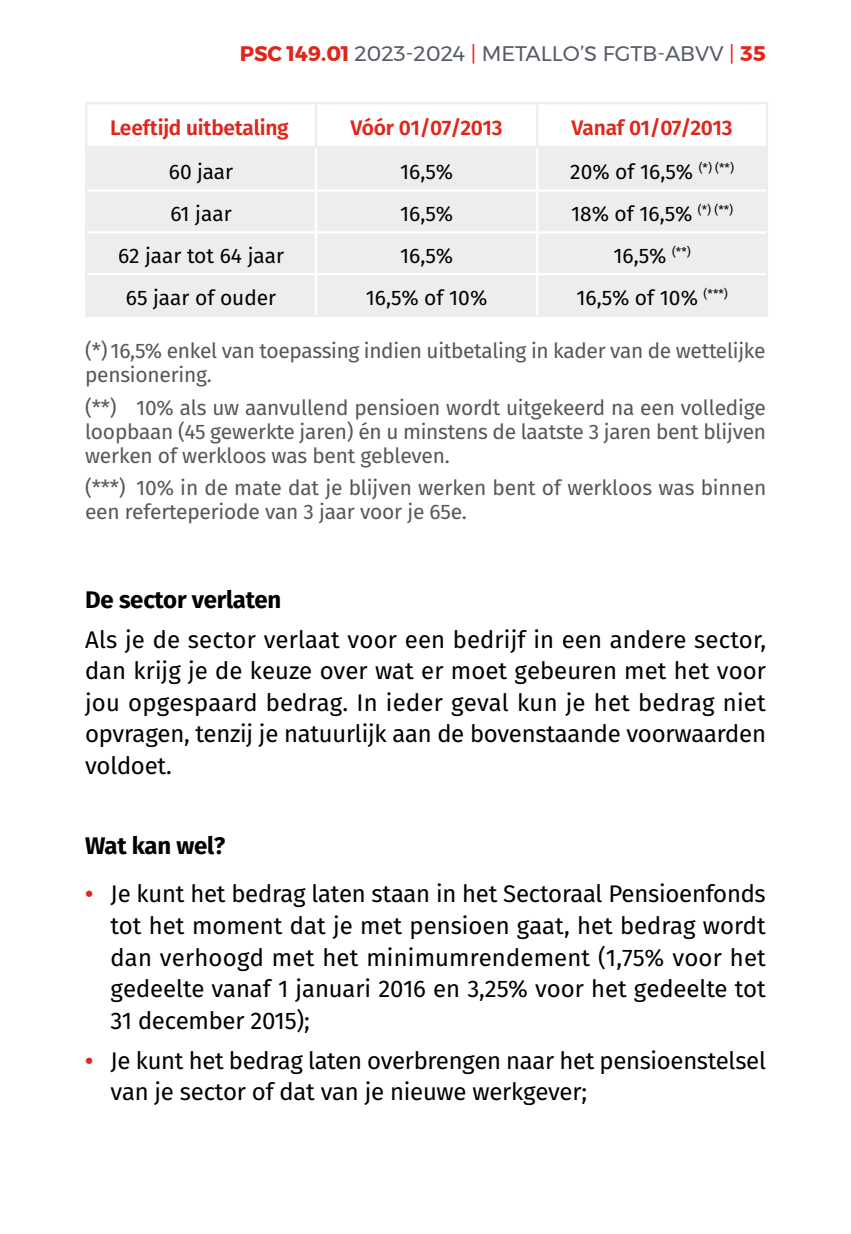
<style>
.page{position:relative;width:851px;height:1234px;background:#fff}
.page>*{position:absolute;margin:0;border:0;box-sizing:border-box;transform-origin:0 0}
.t1{font:24px/31.5px "Fira Sans";letter-spacing:-.01em;color:#000;text-align:justify}
.t2{font:700 24px "Fira Sans";letter-spacing:-.01em;color:#000}
.t3{font:21px/24px "Fira Sans";letter-spacing:-.01em;color:#575756}
.t4{font:21px "Fira Sans";color:#000}
.t5{font:600 21px "Fira Sans";letter-spacing:-.01em;color:#df271c}
.t6{font:21px "Montserrat";color:#565b66}
.s1{font-weight:700;color:#df271c}
.s2{color:#df271c}
.s3{font-weight:600;color:#df271c}
</style>
<div class="page">
<div style="left:87px;top:148px;width:678px;height:167px;background:#ededed"></div>
<hr style="left:85px;top:102px;width:231px;height:2px;background:#ededed">
<hr style="left:85px;top:104px;width:2px;height:42px;background:#ededed">
<hr style="left:316px;top:102px;width:221px;height:2px;background:#ededed">
<hr style="left:537px;top:102px;width:231px;height:2px;background:#ededed">
<hr style="left:765px;top:104px;width:3px;height:42px;background:#ededed">
<hr style="left:85px;top:148px;width:2px;height:42px;background:#ededed">
<hr style="left:765px;top:148px;width:3px;height:42px;background:#ededed">
<hr style="left:85px;top:190px;width:2px;height:42px;background:#ededed">
<hr style="left:765px;top:190px;width:3px;height:42px;background:#ededed">
<hr style="left:85px;top:232px;width:2px;height:42px;background:#ededed">
<hr style="left:765px;top:232px;width:3px;height:42px;background:#ededed">
<hr style="left:85px;top:274px;width:2px;height:41px;background:#ededed">
<hr style="left:765px;top:274px;width:3px;height:41px;background:#ededed">
<hr style="left:85px;top:315px;width:231px;height:2px;background:#ededed">
<hr style="left:316px;top:315px;width:221px;height:2px;background:#ededed">
<hr style="left:537px;top:315px;width:231px;height:2px;background:#ededed">
<hr style="left:315px;top:148px;width:2px;height:41px;background:#fff">
<hr style="left:536px;top:148px;width:2px;height:41px;background:#fff">
<hr style="left:87px;top:189px;width:229px;height:3px;background:#fff">
<hr style="left:316px;top:189px;width:221px;height:3px;background:#fff">
<hr style="left:315px;top:192px;width:2px;height:39px;background:#fff">
<hr style="left:537px;top:189px;width:228px;height:3px;background:#fff">
<hr style="left:536px;top:192px;width:2px;height:39px;background:#fff">
<hr style="left:87px;top:231px;width:229px;height:2px;background:#fff">
<hr style="left:316px;top:231px;width:221px;height:2px;background:#fff">
<hr style="left:315px;top:233px;width:2px;height:40px;background:#fff">
<hr style="left:537px;top:231px;width:228px;height:2px;background:#fff">
<hr style="left:536px;top:233px;width:2px;height:40px;background:#fff">
<hr style="left:87px;top:273px;width:229px;height:2px;background:#fff">
<hr style="left:316px;top:273px;width:221px;height:2px;background:#fff">
<hr style="left:315px;top:275px;width:2px;height:40px;background:#fff">
<hr style="left:537px;top:273px;width:228px;height:2px;background:#fff">
<hr style="left:536px;top:275px;width:2px;height:40px;background:#fff">
<hr style="left:85px;top:146px;width:231px;height:2px;background:#ededed">
<hr style="left:316px;top:146px;width:221px;height:2px;background:#ededed">
<hr style="left:537px;top:146px;width:231px;height:2px;background:#ededed">
<hr style="left:315px;top:104px;width:2px;height:42px;background:#ededed">
<hr style="left:536px;top:104px;width:2px;height:42px;background:#ededed">
<p class="t6" style="left:240px;top:38px;width:527px"><span class="s1">PSC 149.01</span> 2023-2024 <span class="s2">|</span> METALLO’S FGTB-ABVV <span class="s2">|</span> <span class="s1">35</span></p>
<p class="t5" style="left:110px;top:110px;width:180px">Leeftijd uitbetaling</p>
<p class="t5" style="left:350px;top:110px;width:153px">Vóór 01/07/2013</p>
<p class="t5" style="left:571px;top:110px;width:162px">Vanaf 01/07/2013</p>
<p class="t4" style="left:169px;top:155px;width:66px">60 jaar</p>
<p class="t4" style="left:400px;top:155px;width:54px">16,5%</p>
<p class="t4" style="left:570px;top:155px;width:165px">20% of 16,5% <sup>(*)</sup> <sup>(**)</sup></p>
<p class="t4" style="left:170px;top:198px;width:63px">61 jaar</p>
<p class="t4" style="left:400px;top:198px;width:54px">16,5%</p>
<p class="t4" style="left:571px;top:198px;width:164px">18% of 16,5% <sup>(*)</sup> <sup>(**)</sup></p>
<p class="t4" style="left:118px;top:240px;width:167px">62 jaar tot 64 jaar</p>
<p class="t4" style="left:400px;top:240px;width:54px">16,5%</p>
<p class="t4" style="left:613px;top:240px;width:79px">16,5% <sup>(**)</sup></p>
<p class="t4" style="left:126px;top:281px;width:152px">65 jaar of ouder</p>
<p class="t4" style="left:366px;top:281px;width:123px">16,5% of 10%</p>
<p class="t4" style="left:576px;top:281px;width:153px">16,5% of 10% <sup>(***)</sup></p>
<p class="t3" style="left:85px;top:338px;width:682px">(*) 16,5% enkel van toepassing indien uitbetaling in kader van de wettelijke pensionering.</p>
<p class="t3" style="left:85px;top:394px;width:682px;text-align:justify">(**) 10% als uw aanvullend pensioen wordt uitgekeerd na een volledige loopbaan (45 gewerkte jaren) én u minstens de laatste 3 jaren bent blijven werken of werkloos was bent gebleven.</p>
<p class="t3" style="left:85px;top:475px;width:682px">(***) 10% in de mate dat je blijven werken bent of werkloos was binnen een referteperiode van 3 jaar voor je 65e.</p>
<p class="t2" style="left:85px;top:579px;width:198px">De sector verlaten</p>
<p class="t1" style="left:85px;top:623px;width:682px">Als je de sector verlaat voor een bedrijf in een andere sector, dan krijg je de keuze over wat er moet gebeuren met het voor jou opgespaard bedrag. In ieder geval kun je het bedrag niet opvragen, tenzij je natuurlijk aan de bovenstaande voorwaarden voldoet.</p>
<p class="t2" style="left:85px;top:825px;width:142px">Wat kan wel?</p>
<p class="t1" style="left:111px;top:877px;width:656px;text-indent:-26px"><span class="s3">•</span> Je kunt het bedrag laten staan in het Sectoraal Pensioenfonds tot het moment dat je met pensioen gaat, het bedrag wordt dan verhoogd met het minimumrendement (1,75% voor het gedeelte vanaf 1 januari 2016 en 3,25% voor het gedeelte tot 31 december 2015);</p>
<p class="t1" style="left:111px;top:1043px;width:656px;text-indent:-26px"><span class="s3">•</span> Je kunt het bedrag laten overbrengen naar het pensioenstelsel van je sector of dat van je nieuwe werkgever;</p>
</div>
